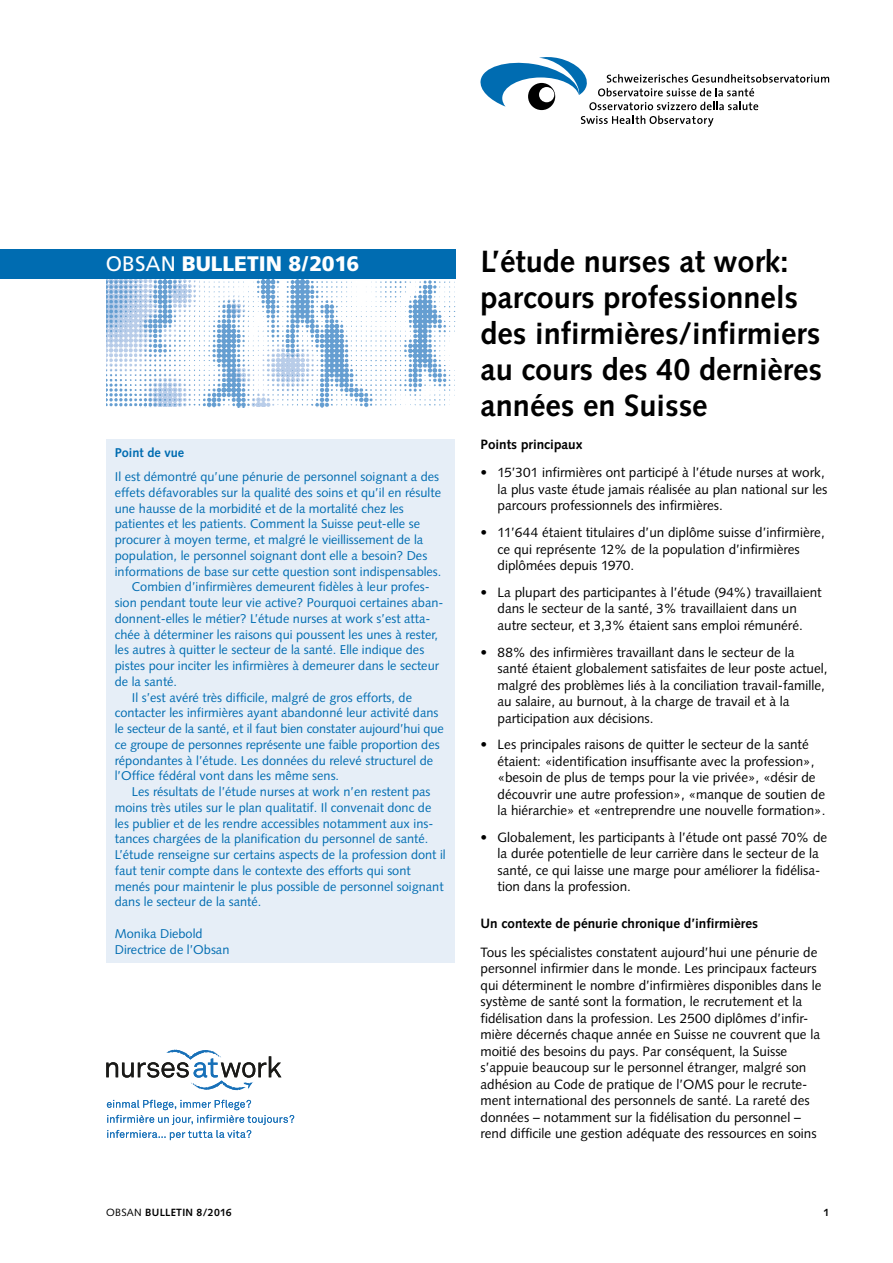
<style>
.page{position:relative;width:893px;height:1263px;background:#fff}
.page>*{position:absolute;margin:0;border:0;box-sizing:border-box;transform-origin:0 0}
.Titel__Kapitel{font:700 30.75px/36px "Syntax LT Std";color:#000}
.t1{font:900 21px "Frutiger LT Std";color:#fff}
.Grundtext_Einzug_1_F{font:13.5px/16.5px "Syntax LT Std";color:#000}
.Grundtext_nach_Titel{font:13.5px/16.5px "Syntax LT Std";color:#000}
.Untertitel_Grunds{font:700 13.5px "Syntax LT Std";color:#000}
.Blau_Grundtext_Einzu{font:12.75px/15.8px "Syntax LT Std";color:#006cb1}
.Blau_Grundtext_ohne{font:12.75px/15.8px "Syntax LT Std";color:#006cb1}
.Blau_Grundtext_nach{font:12.75px/15.8px "Syntax LT Std";color:#006cb1}
.Blau_Titel_Kasten_DT{font:700 12.75px "Syntax LT Std";color:#006cb1}
.t2{font:700 10.5px "Syntax LT Std";letter-spacing:.025em;color:#000}
.s1{font-weight:400}
</style>
<div class="page">
<img style="left:106px;top:279px;width:349px;height:128px">
<div style="left:0;top:249px;width:455px;height:30px;background:#006cb1"></div>
<svg style="left:581px;top:116px;width:132px;height:11px"></svg>
<svg style="left:480px;top:57px;width:349px;height:53px"></svg>
<div style="left:106px;top:439px;width:349px;height:523px;background:#e6eef7"></div>
<svg style="left:106px;top:1049px;width:175px;height:41px"></svg>
<svg style="left:107px;top:1100px;width:187px;height:40px"></svg>
<p class="t1" style="left:106px;top:251px;width:255px"><span class="s1">OBSAN</span> BULLETIN 8/2016</p>
<p class="Blau_Titel_Kasten_DT" style="left:115px;top:445px;width:71px">Point de vue</p>
<p class="Blau_Grundtext_ohne" style="left:115px;top:469px;width:328px">Il est démontré qu’une pénurie de personnel soignant a des effets défavorables sur la qualité des soins et qu’il en résulte une hausse de la morbidité et de la mortalité chez les patientes et les patients. Comment la Suisse peut-elle se procurer à moyen terme, et malgré le vieillissement de la population, le personnel soignant dont elle a besoin? Des informations de base sur cette question sont indispensables.</p>
<p class="Blau_Grundtext_Einzu" style="left:115px;top:579px;width:330px;text-indent:17px">Combien d’infirmières demeurent fidèles à leur profes&shy;sion pendant toute leur vie active? Pourquoi certaines aban&shy;donnent-elles le métier? L’étude nurses at work s’est atta&shy;chée à déterminer les raisons qui poussent les unes à rester, les autres à quitter le secteur de la santé. Elle indique des pistes pour inciter les infirmières à demeurer dans le secteur de la santé.</p>
<p class="Blau_Grundtext_Einzu" style="left:115px;top:689px;width:330px;text-indent:17px">Il s’est avéré très difficile, malgré de gros efforts, de contacter les infirmières ayant abandonné leur activité dans le secteur de la santé, et il faut bien constater aujourd’hui que ce groupe de personnes représente une faible proportion des répondantes à l’étude. Les données du relevé structurel de l’Office fédéral vont dans les même sens.</p>
<p class="Blau_Grundtext_Einzu" style="left:115px;top:784px;width:332px;text-indent:17px">Les résultats de l’étude nurses at work n’en restent pas moins très utiles sur le plan qualitatif. Il convenait donc de les publier et de les rendre accessibles notamment aux ins&shy;tances chargées de la planification du personnel de santé.<br>L’étude renseigne sur certains aspects de la profession dont il faut tenir compte dans le contexte des efforts qui sont menés pour maintenir le plus possible de personnel soignant dans le secteur de la santé.</p>
<p class="Blau_Grundtext_nach" style="left:115px;top:926px;width:116px">Monika Diebold<br>Directrice de l’Obsan</p>
<p class="Titel__Kapitel" style="left:480px;top:243px;width:343px">L’étude nurses at work: parcours professionnels des infirmières/infirmiers au cours des 40 dernières années en Suisse</p>
<p class="Untertitel_Grunds" style="left:480px;top:437px;width:104px">Points principaux</p>
<p class="Grundtext_Einzug_1_F" style="left:497px;top:464px;width:331px;text-indent:-17px">• 15’301 infirmières ont participé à l’étude nurses at work, la plus vaste étude jamais réalisée au plan national sur les parcours professionnels des infirmières.</p>
<p class="Grundtext_Einzug_1_F" style="left:497px;top:524px;width:329px;text-indent:-17px">• 11’644 étaient titulaires d’un diplôme suisse d’infirmière, ce qui représente 12% de la population d’infirmières diplômées depuis 1970.</p>
<p class="Grundtext_Einzug_1_F" style="left:480px;top:584px;width:343px;text-align:center">• La plupart des participantes à l’étude (94%) travaillaient dans le secteur de la santé, 3% travaillaient dans un<br>autre secteur, et 3,3% étaient sans emploi rémunéré.</p>
<p class="Grundtext_Einzug_1_F" style="left:497px;top:644px;width:332px;text-indent:-17px">• 88% des infirmières travaillant dans le secteur de la santé étaient globalement satisfaites de leur poste actuel, malgré des problèmes liés à la conciliation travail-famille, au salaire, au burnout, à la charge de travail et à la participation aux décisions.</p>
<p class="Grundtext_Einzug_1_F" style="left:497px;top:736px;width:330px;text-indent:-17px">• Les principales raisons de quitter le secteur de la santé étaient: «identification insuffisante avec la profession», «besoin de plus de temps pour la vie privée», «désir de découvrir une autre profession», «manque de soutien de la hiérarchie» et «entreprendre une nouvelle formation».</p>
<p class="Grundtext_Einzug_1_F" style="left:497px;top:829px;width:331px;text-indent:-17px">• Globalement, les participants à l’étude ont passé 70% de la durée potentielle de leur carrière dans le secteur de la santé, ce qui laisse une marge pour améliorer la fidélisa&shy;tion dans la profession.</p>
<p class="Untertitel_Grunds" style="left:480px;top:916px;width:279px">Un contexte de pénurie chronique d’infirmières</p>
<p class="Grundtext_nach_Titel" style="left:480px;top:944px;width:343px">Tous les spécialistes constatent aujourd’hui une pénurie de personnel infirmier dans le monde. Les principaux facteurs qui déterminent le nombre d’infirmières disponibles dans le système de santé sont la formation, le recrutement et la fidélisation dans la profession. Les 2500 diplômes d’infir&shy;mière décernés chaque année en Suisse ne couvrent que la moitié des besoins du pays. Par conséquent, la Suisse s’appuie beaucoup sur le personnel étranger, malgré son adhésion au Code de pratique de l’OMS pour le recrute&shy;ment international des personnels de santé. La rareté des données – notamment sur la fidélisation du personnel – rend difficile une gestion adéquate des ressources en soins</p>
<p class="t2" style="left:106px;top:1206px;width:127px"><span class="s1">OBSAN</span> BULLETIN 8/2016</p>
<p class="t2" style="left:823px;top:1206px;width:7px">1</p>
</div>
